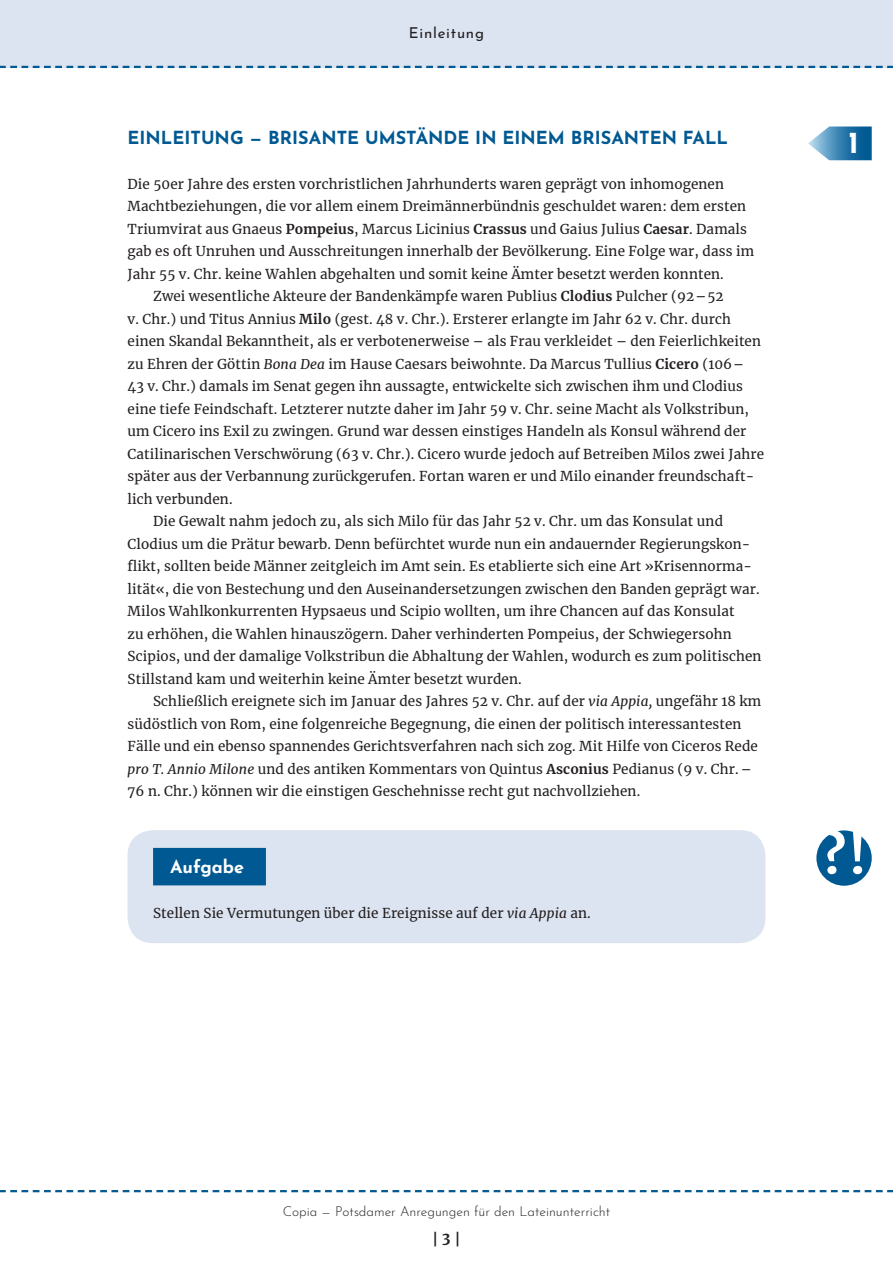
<style>
.page{position:relative;width:893px;height:1263px;background:#fff}
.page>*{position:absolute;margin:0;border:0;box-sizing:border-box;transform-origin:0 0}
.t1{font:700 30px "Josefin Sans";color:#fff}
.t2{font:700 18px "Josefin Sans";color:#005992}
.t3{font:700 18px "Josefin Sans";color:#fff}
.t4{font:15px "Josefin Sans";letter-spacing:.05em;color:#231f20}
.t5{font:700 15px "Merriweather";color:#231f20}
.t6{font:13.5px "Merriweather";letter-spacing:.01em;color:#231f20}
.t7{font:300 13.5px "Josefin Sans";color:#231f20}
.s1{font-weight:700}
.s2{font-style:italic}
</style>
<div class="page">
<div style="left:0;top:0;width:893px;height:68px;background:#dbe4f0"></div>
<svg style="left:0;top:66px;width:893px;height:2px"></svg>
<svg style="left:0;top:1190px;width:893px;height:2px"></svg>
<svg style="left:808px;top:126px;width:64px;height:34px"></svg>
<div style="left:128px;top:830px;width:637px;height:113px;background:#dbe4f0;border-radius:26px"></div>
<div style="left:153px;top:848px;width:113px;height:37px;background:#005992"></div>
<div style="left:816px;top:830px;width:56px;height:56px;background:#005992;border-radius:50%"></div>
<svg style="left:823px;top:830px;width:22px;height:44px"></svg>
<svg style="left:853px;top:832px;width:9px;height:42px"></svg>
<p class="t4" style="left:409px;top:21px;width:76px">Einleitung</p>
<h2 class="t2" style="left:128px;top:121px;width:589px">EI NLEITUNG — BRISANTE U MSTÄNDE I N EI NEM BRISANTEN FALL</h2>
<p class="t6" style="left:128px;top:174px;width:598px">Die 50er Jahre des ersten vorchristlichen Jahrhunderts waren geprägt von inhomogenen</p>
<p class="t6" style="left:128px;top:197px;width:620px">Machtbeziehungen, die vor allem einem Dreimännerbündnis geschuldet waren: dem ersten</p>
<p class="t6" style="left:128px;top:219px;width:621px">Triumvirat aus Gnaeus <span class="s1">Pompeius</span>, Marcus Licinius <span class="s1">Crassus</span> und Gaius Julius <span class="s1">Caesar</span>. Damals</p>
<p class="t6" style="left:128px;top:242px;width:628px">gab es oft Unruhen und Ausschreitungen innerhalb der Bevölkerung. Eine Folge war, dass im</p>
<p class="t6" style="left:128px;top:264px;width:598px">Jahr 55 v. Chr. keine Wahlen abgehalten und somit keine Ämter besetzt werden konnten.</p>
<p class="t6" style="left:153px;top:287px;width:572px">Zwei wesentliche Akteure der Bandenkämpfe waren Publius <span class="s1">Clodius</span> Pulcher (92 – 52</p>
<p class="t6" style="left:128px;top:309px;width:605px">v. Chr.) und Titus Annius <span class="s1">Milo</span> (gest. 48 v. Chr.). Ersterer erlangte im Jahr 62 v. Chr. durch</p>
<p class="t6" style="left:128px;top:332px;width:635px">einen Skandal Bekanntheit, als er verbotenerweise – als Frau verkleidet – den Feierlichkeiten</p>
<p class="t6" style="left:128px;top:354px;width:618px">zu Ehren der Göttin <span class="s2">Bona Dea</span> im Hause Caesars beiwohnte. Da Marcus Tullius <span class="s1">Cicero</span> (106 –</p>
<p class="t6" style="left:128px;top:377px;width:617px">43 v. Chr.) damals im Senat gegen ihn aussagte, entwickelte sich zwischen ihm und Clodius</p>
<p class="t6" style="left:128px;top:399px;width:623px">eine tiefe Feindschaft. Letzterer nutzte daher im Jahr 59 v. Chr. seine Macht als Volkstribun,</p>
<p class="t6" style="left:128px;top:422px;width:620px">um Cicero ins Exil zu zwingen. Grund war dessen einstiges Handeln als Konsul während der</p>
<p class="t6" style="left:128px;top:444px;width:638px">Catilinarischen Verschwörung (63 v. Chr.). Cicero wurde jedoch auf Betreiben Milos zwei Jahre</p>
<p class="t6" style="left:128px;top:467px;width:628px">später aus der Verbannung zurückgerufen. Fortan waren er und Milo einander freundschaft-</p>
<p class="t6" style="left:128px;top:489px;width:107px">lich verbunden.</p>
<p class="t6" style="left:153px;top:512px;width:571px">Die Gewalt nahm jedoch zu, als sich Milo für das Jahr 52 v. Chr. um das Konsulat und</p>
<p class="t6" style="left:128px;top:534px;width:624px">Clodius um die Prätur bewarb. Denn befürchtet wurde nun ein andauernder Regierungskon-</p>
<p class="t6" style="left:128px;top:557px;width:623px">flikt, sollten beide Männer zeitgleich im Amt sein. Es etablierte sich eine Art »Krisennorma-</p>
<p class="t6" style="left:128px;top:579px;width:634px">lität«, die von Bestechung und den Auseinandersetzungen zwischen den Banden geprägt war.</p>
<p class="t6" style="left:128px;top:602px;width:608px">Milos Wahlkonkurrenten Hypsaeus und Scipio wollten, um ihre Chancen auf das Konsulat</p>
<p class="t6" style="left:128px;top:624px;width:606px">zu erhöhen, die Wahlen hinauszögern. Daher verhinderten Pompeius, der Schwiegersohn</p>
<p class="t6" style="left:128px;top:647px;width:635px">Scipios, und der damalige Volkstribun die Abhaltung der Wahlen, wodurch es zum politischen</p>
<p class="t6" style="left:128px;top:669px;width:396px">Stillstand kam und weiterhin keine Ämter besetzt wurden.</p>
<p class="t6" style="left:153px;top:692px;width:609px">Schließlich ereignete sich im Januar des Jahres 52 v. Chr. auf der <span class="s2">via Appia,</span> ungefähr 18 km</p>
<p class="t6" style="left:128px;top:714px;width:615px">südöstlich von Rom, eine folgenreiche Begegnung, die einen der politisch interessantesten</p>
<p class="t6" style="left:128px;top:737px;width:632px">Fälle und ein ebenso spannendes Gerichtsverfahren nach sich zog. Mit Hilfe von Ciceros Rede</p>
<p class="t6" style="left:128px;top:759px;width:626px"><span class="s2">pro T. Annio Milone</span> und des antiken Kommentars von Quintus <span class="s1">Asconius</span> Pedianus (9 v. Chr. –</p>
<p class="t6" style="left:128px;top:782px;width:514px">76 n. Chr.) können wir die einstigen Geschehnisse recht gut nachvollziehen.</p>
<h2 class="t3" style="left:170px;top:850px;width:75px">AUFGABE</h2>
<p class="t6" style="left:153px;top:903px;width:439px">Stellen Sie Vermutungen über die Ereignisse auf der <span class="s2">via Appia</span> an.</p>
<h1 class="t1" style="left:849px;top:116px;width:12px">1</h1>
<p class="t7" style="left:283px;top:1201px;width:329px">Copia — Potsdamer Anregungen für den Lateinunterricht</p>
<p class="t5" style="left:432px;top:1229px;width:30px">| 3 |</p>
</div>
